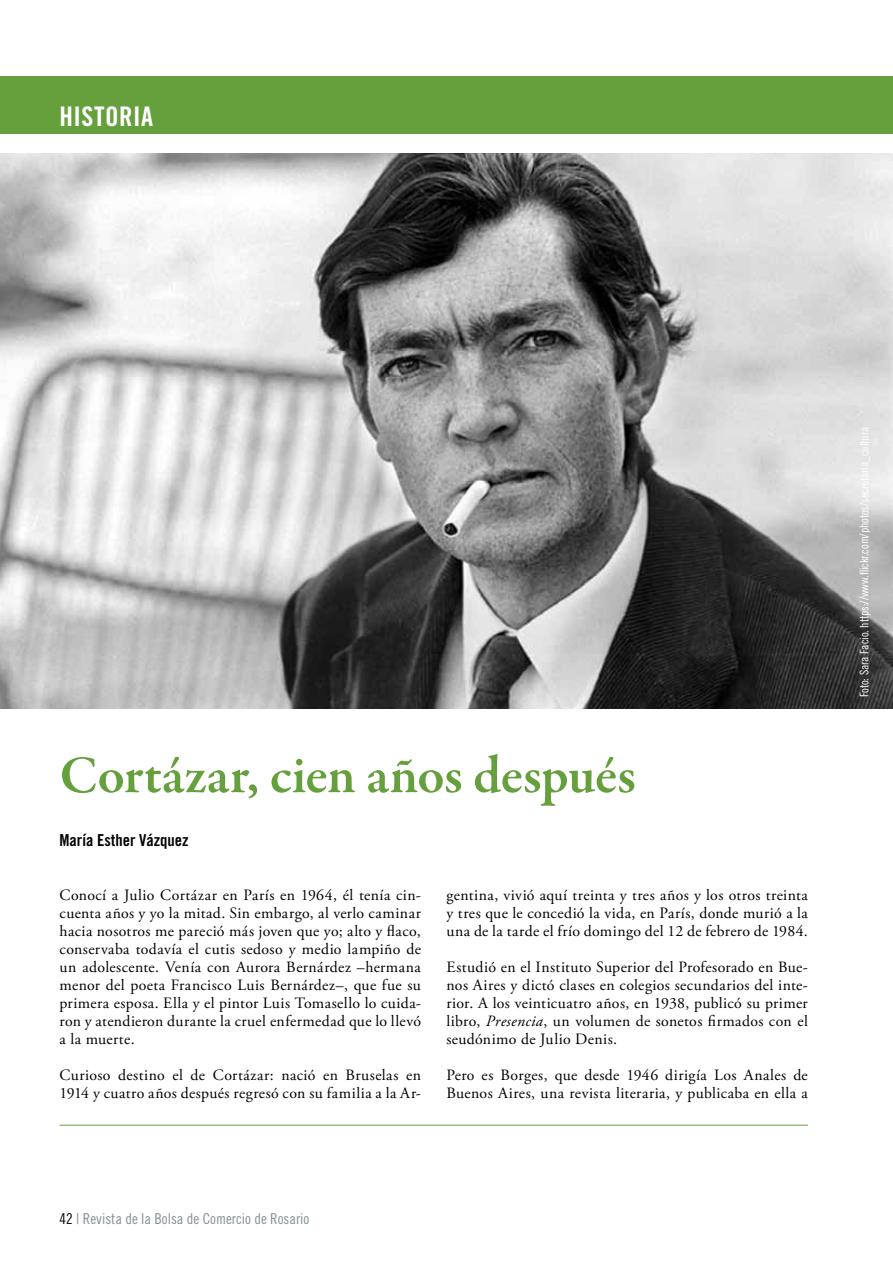
<style>
.page{position:relative;width:893px;height:1263px;background:#fff}
.page>*{position:absolute;margin:0;border:0;box-sizing:border-box;transform-origin:0 0}
.t1{font:600 54px "Garamond Premr Pro";letter-spacing:-.005em;color:#66a03d}
.t2{font:27px "Trade Gothic Bold Cond Twenty";color:#fff}
.t3{font:16.5px "Trade Gothic Bold Cond Twenty";color:#000}
.t4{font:15.75px/18px "Adobe Garamond Pro";letter-spacing:.025em;color:#000;text-align:justify}
.t5{font:15px "Trade Gothic Cond Eighteen";color:#839097}
.t6{font:12px "Trade Gothic Cond Eighteen";letter-spacing:-.01em;color:#fff}
.s1{font-style:italic}
.s2{color:#000}
</style>
<div class="page">
<div style="left:0;top:77px;width:893px;height:57px;background:#66a03d"></div>
<img style="left:0;top:154px;width:893px;height:554px">
<hr style="left:60px;top:1125px;width:748px;height:1px;background:#66a03d">
<h2 class="t2" style="left:60px;top:100px;width:27px">Historia</h2>
<h1 class="t1" style="left:60px;top:742px;width:578px">Cortázar, cien años después</h1>
<p class="t3" style="left:60px;top:830px;width:131px">María Esther Vázquez</p>
<p class="t4" style="left:60px;top:887px;width:363px">Conocí a Julio Cortázar en París en 1964, él tenía cin&shy;cuenta años y yo la mitad. Sin embargo, al verlo caminar hacia nosotros me pareció más joven que yo; alto y flaco, conservaba todavía el cutis sedoso y medio lampiño de un adolescente. Venía con Aurora Bernárdez –hermana menor del poeta Francisco Luis Bernárdez–, que fue su primera esposa. Ella y el pintor Luis Tomasello lo cuida&shy;ron y atendieron durante la cruel enfermedad que lo llevó a la muerte.</p>
<p class="t4" style="left:60px;top:1067px;width:363px">Curioso destino el de Cortázar: nació en Bruselas en<br>1914 y cuatro años después regresó con su familia a la Ar-</p>
<p class="t4" style="left:446px;top:887px;width:363px">gentina, vivió aquí treinta y tres años y los otros treinta y tres que le concedió la vida, en París, donde murió a la una de la tarde el frío domingo del 12 de febrero de 1984.</p>
<p class="t4" style="left:446px;top:959px;width:363px">Estudió en el Instituto Superior del Profesorado en Bue&shy;nos Aires y dictó clases en colegios secundarios del inte&shy;rior. A los veinticuatro años, en 1938, publicó su primer libro, <span class="s1">Presencia</span>, un volumen de sonetos firmados con el seudónimo de Julio Denis.</p>
<p class="t4" style="left:446px;top:1067px;width:363px">Pero es Borges, que desde 1946 dirigía Los Anales de<br>Buenos Aires, una revista literaria, y publicaba en ella a</p>
<p class="t5" style="left:60px;top:1210px;width:251px"><span class="s2">42</span> | Revista de la Bolsa de Comercio de Rosario</p>
<p class="t6" style="left:857px;top:697px;width:272px;rotate:-90deg">Foto: Sara Facio. https://www.flickr.com/photos/secretaria_cultura</p>
</div>
